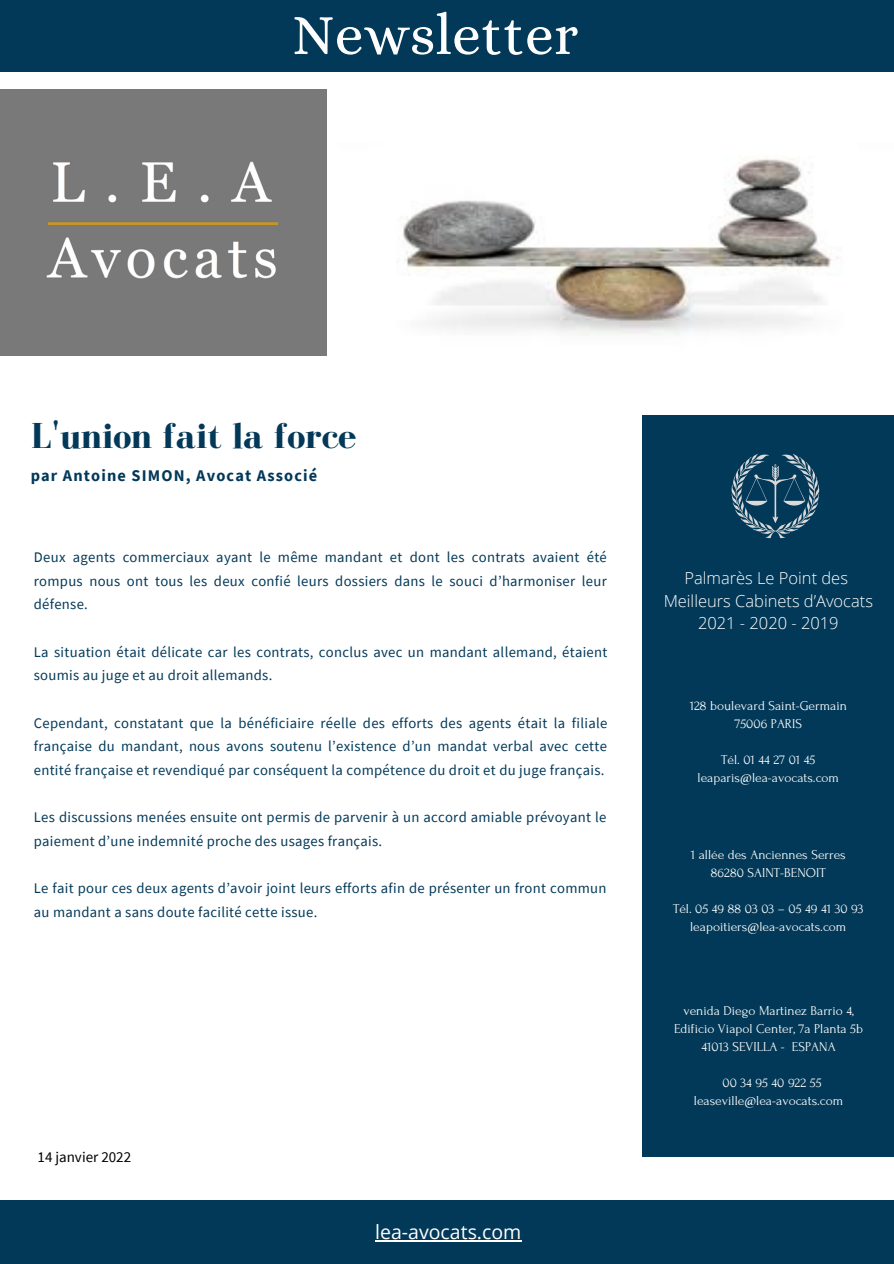
<style>
.page{position:relative;width:894px;height:1264px;background:#fff}
.page>*{position:absolute;margin:0;border:0;box-sizing:border-box;transform-origin:0 0}
.t1{font:57.75px "Alice";color:#fefefe}
.t2{font:700 37.05px "Bodoni FLF";color:#033958}
.t3{font:19.5px "Open Sans";color:#fefefe}
.t4{font:300 16.5px "Open Sans";color:#fff}
.t5{font:700 16.35px "Source Sans Pro";letter-spacing:.07em;color:#033958}
.t6{font:15px "Source Sans Pro";color:#000}
.t7{font:14.7px/23.7px "Source Sans Pro";letter-spacing:.02em;color:#033958}
.t8{font:13.5px "Forum";color:#fff}
</style>
<div class="page">
<div style="left:0;top:0;width:893px;height:71px;background:#033958"></div>
<div style="left:0;top:1200px;width:893px;height:63px;background:#033958"></div>
<img style="left:397px;top:158px;width:441px;height:177px">
<div style="left:642px;top:415px;width:251px;height:742px;background:#033958"></div>
<svg style="left:731px;top:453px;width:88px;height:85px"></svg>
<div style="left:0;top:89px;width:327px;height:267px;background:#7a7979"></div>
<hr style="left:375px;top:1239px;width:146px;height:2px;background:#fefefe">
<p class="t1" style="left:292px;top:1px;width:288px">Newsletter</p>
<p class="t2" style="left:31px;top:416px;width:327px">L'union fait la force</p>
<p class="t5" style="left:31px;top:464px;width:288px">par Antoine SIMON, Avocat Associé</p>
<p class="t7" style="left:34px;top:545px;width:574px;text-align:justify">Deux agents commerciaux ayant le même mandant et dont les contrats avaient été rompus nous ont tous les deux confié leurs dossiers dans le souci d’harmoniser leur défense.</p>
<p class="t7" style="left:34px;top:639px;width:575px">La situation était délicate car les contrats, conclus avec un mandant allemand, étaient soumis au juge et au droit allemands.</p>
<p class="t7" style="left:34px;top:710px;width:574px;text-align:justify">Cependant, constatant que la bénéficiaire réelle des efforts des agents était la filiale française du mandant, nous avons soutenu l’existence d’un mandat verbal avec cette entité française et revendiqué par conséquent la compétence du droit et du juge français.</p>
<p class="t7" style="left:34px;top:805px;width:574px">Les discussions menées ensuite ont permis de parvenir à un accord amiable prévoyant le paiement d’une indemnité proche des usages français.</p>
<p class="t7" style="left:34px;top:876px;width:574px">Le fait pour ces deux agents d’avoir joint leurs efforts afin de présenter un front commun au mandant a sans doute facilité cette issue.</p>
<p class="t6" style="left:38px;top:1147px;width:95px">14 janvier 2022</p>
<p class="t3" style="left:375px;top:1218px;width:148px">lea-avocats.com</p>
<p class="t4" style="left:684px;top:566px;width:165px">Palmarès Le Point des</p>
<p class="t4" style="left:663px;top:589px;width:211px">Meilleurs Cabinets d’Avocats</p>
<p class="t4" style="left:697px;top:611px;width:142px">2021 - 2020 - 2019</p>
<p class="t8" style="left:689px;top:698px;width:159px">128 boulevard Saint-Germain</p>
<p class="t8" style="left:734px;top:716px;width:69px">75006 PARIS</p>
<p class="t8" style="left:721px;top:752px;width:96px">Tél. 01 44 27 01 45</p>
<p class="t8" style="left:697px;top:770px;width:143px">leaparis@lea-avocats.com</p>
<p class="t8" style="left:690px;top:847px;width:156px">1 allée des Anciennes Serres</p>
<p class="t8" style="left:710px;top:865px;width:116px">86280 SAINT-BENOIT</p>
<p class="t8" style="left:673px;top:901px;width:192px">Tél. 05 49 88 03 03 – 05 49 41 30 93</p>
<p class="t8" style="left:690px;top:919px;width:158px">leapoitiers@lea-avocats.com</p>
<p class="t8" style="left:683px;top:1003px;width:172px">venida Diego Martinez Barrio 4,</p>
<p class="t8" style="left:673px;top:1021px;width:191px">Edificio Viapol Center, 7a Planta 5b</p>
<p class="t8" style="left:701px;top:1039px;width:136px">41013 SEVILLA - ESPANA</p>
<p class="t8" style="left:722px;top:1075px;width:100px">00 34 95 40 922 55</p>
<p class="t8" style="left:693px;top:1093px;width:151px">leaseville@lea-avocats.com</p>
</div>
